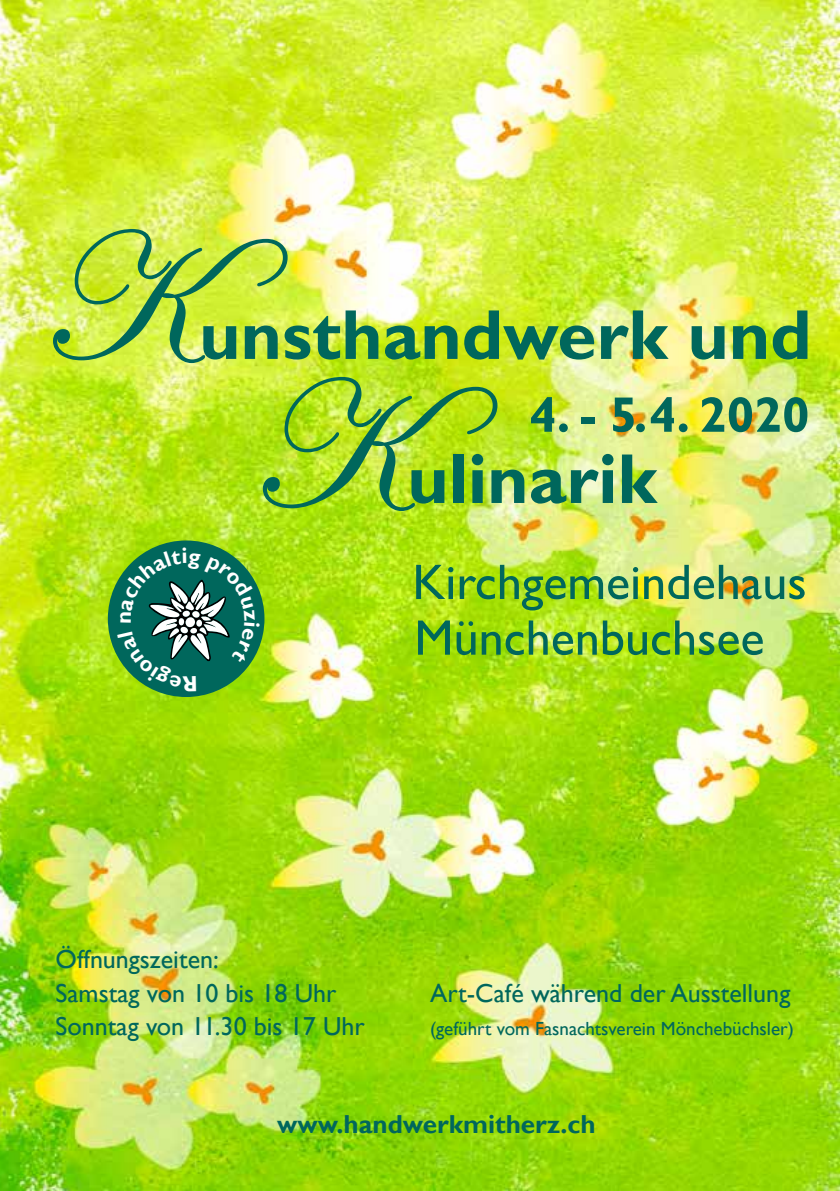
<style>
.page{position:relative;width:840px;height:1191px;background:#fff}
.page>*{position:absolute;margin:0;border:0;box-sizing:border-box;transform-origin:0 0}
.t1{font:180.4px "Edwardian Script ITC";color:#00675c}
.t2{font:700 71px "Gill Sans";color:#00675c}
.t3{font:50.2px/55.6px "Gill Sans";color:#00675c}
.t4{font:700 50.2px "Gill Sans";color:#00675c}
.t5{font:26px/33.6px "Gill Sans";color:#00675c}
.t6{font:700 26px "Gill Sans";color:#00675c}
.t7{font:19px "Gill Sans";color:#00675c}
</style>
<div class="page">
<img style="left:0;top:0;width:839px;height:1191px">
<svg style="left:262px;top:376px;width:236px;height:136px;background:#abdb28"></svg>
<svg style="left:52px;top:228px;width:236px;height:136px;background:#c4e44b"></svg>
<div style="left:108px;top:540px;width:156px;height:157px;background:#00675c;border-radius:50%"></div>
<svg style="left:117px;top:548px;width:142px;height:143px"></svg>
<h1 class="t1" style="left:38px;top:201px;width:160px">K</h1>
<h2 class="t2" style="left:199px;top:292px;width:613px">unsthandwerk und</h2>
<h1 class="t1" style="left:248px;top:349px;width:160px">K</h1>
<h3 class="t4" style="left:528px;top:384px;width:282px">4. - 5.4. 2020</h3>
<h2 class="t2" style="left:407px;top:436px;width:251px">ulinarik</h2>
<h3 class="t3" style="left:412px;top:555px;width:395px">Kirchgemeindehaus<br>Münchenbuchsee</h3>
<p class="t5" style="left:56px;top:943px;width:282px">Öffnungszeiten:<br>Samstag von 10 bis 18 Uhr</p>
<p class="t5" style="left:430px;top:976px;width:361px">Art-Café während der Ausstellung</p>
<p class="t5" style="left:56px;top:1010px;width:310px">Sonntag von 11.30 bis 17 Uhr</p>
<p class="t7" style="left:430px;top:1018px;width:365px">(geführt vom Fasnachtsverein Mönchebüchsler)</p>
<p class="t6" style="left:277px;top:1108px;width:320px">www.handwerkmitherz.ch</p>
</div>
